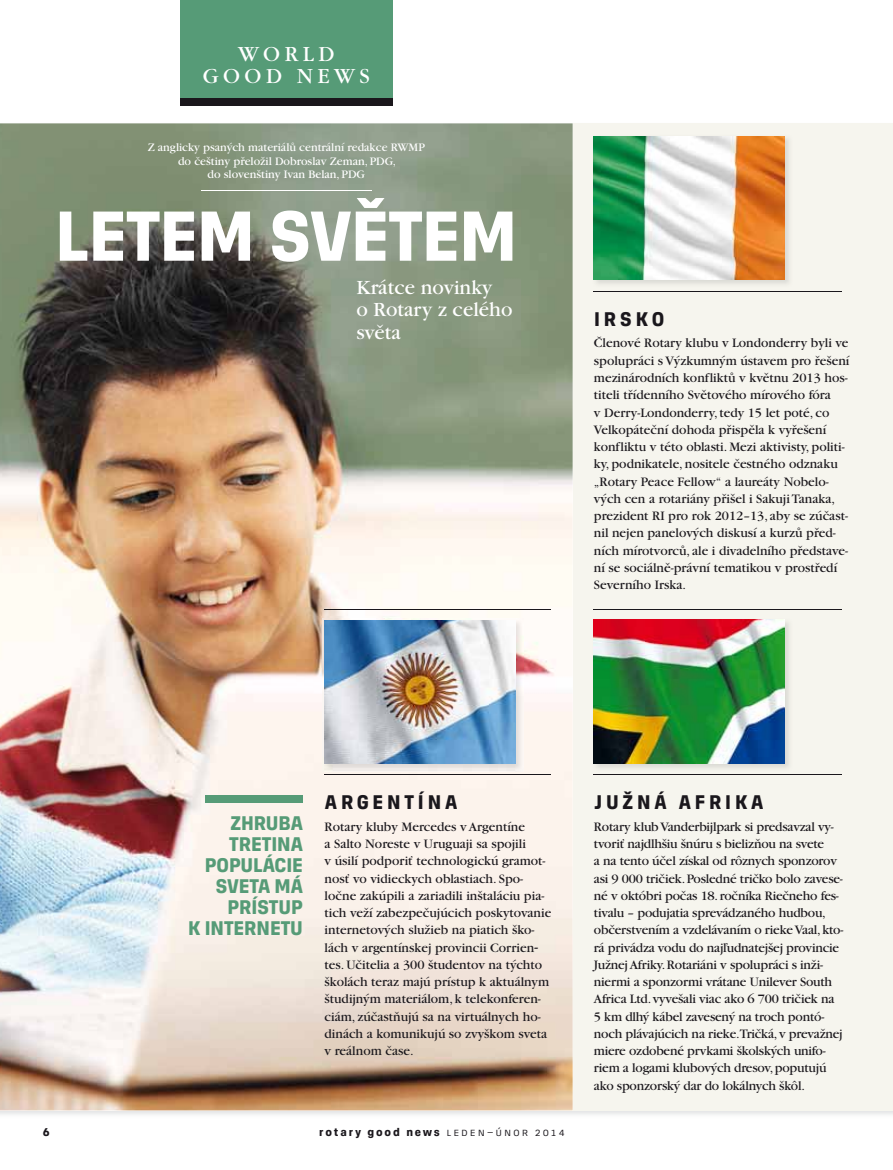
<style>
.page{position:relative;width:893px;height:1170px;background:#fff}
.page>*{position:absolute;margin:0;border:0;box-sizing:border-box;transform-origin:0 0}
.t1{font:700 75px "Unio";letter-spacing:-.045em;color:#fff}
.t2{font:22.5px/22.5px "ITC Garamond CE";letter-spacing:.2em;color:#fff;text-align:center}
.t3{font:700 21px/21px "Unio";letter-spacing:-.035em;color:#569b77;text-align:right}
.t4{font:21px/22.5px "ITC Garamond CE";color:#fff}
.t5{font:700 21px "Unio";letter-spacing:.15em;color:#1a171c}
.t6{font:13.5px/17.2px "ITC Garamond CE";color:#1a171c}
.t7{font:12px/13.5px "ITC Garamond CE";color:#fff;text-align:center}
.t8{font:700 12px "Unio";letter-spacing:.15em;color:#1a171c}
.s1{font-weight:400}
</style>
<div class="page">
<div style="left:0;top:123px;width:893px;height:987px;background:#f6f5ee"></div>
<img style="left:0;top:123px;width:573px;height:987px">
<div style="left:180px;top:0;width:213px;height:106px;background:#569b77"></div>
<div style="left:180px;top:98px;width:213px;height:8px;background:#1a171c"></div>
<div style="left:206px;top:795px;width:97px;height:8px;background:#569b77"></div>
<img style="left:593px;top:136px;width:196px;height:148px">
<img style="left:594px;top:136px;width:191px;height:144px">
<img style="left:593px;top:619px;width:196px;height:149px">
<img style="left:594px;top:620px;width:191px;height:143px">
<hr style="left:594px;top:291px;width:248px;height:1px;background:#1a171c">
<hr style="left:594px;top:774px;width:248px;height:1px;background:#1a171c">
<hr style="left:594px;top:609px;width:248px;height:1px;background:#1a171c">
<hr style="left:201px;top:190px;width:170px;height:1px;background:#fff">
<img style="left:323px;top:618px;width:200px;height:153px">
<img style="left:325px;top:620px;width:190px;height:143px">
<hr style="left:325px;top:774px;width:226px;height:1px;background:#1a171c">
<hr style="left:325px;top:609px;width:226px;height:1px;background:#1a171c">
<h2 class="t2" style="left:203px;top:43px;width:169px">WORLD<br>GOOD NEWS</h2>
<p class="t7" style="left:148px;top:141px;width:279px">Z anglicky psaných materiálů centrální redakce RWMP do češtiny přeložil Dobroslav Zeman, PDG,<br>do slovenštiny Ivan Belan, PDG</p>
<h1 class="t1" style="left:54px;top:194px;width:466px">LETEM SVĚTEM</h1>
<h3 class="t4" style="left:356px;top:276px;width:158px">Krátce novinky<br>o Rotary z celého světa</h3>
<h3 class="t5" style="left:594px;top:307px;width:72px">IRSKO</h3>
<p class="t6" style="left:594px;top:335px;width:257px">Členové Rotary klubu v Londonderry byli ve spolupráci s Výzkumným ústavem pro řešení mezinárodních konfliktů v květnu 2013 hos&shy;titeli třídenního Světového mírového fóra<br>v Derry-Londonderry, tedy 15 let poté, co Velkopáteční dohoda přispěla k vyřešení konfliktu v této oblasti. Mezi aktivisty, politi&shy;ky, podnikatele, nositele čestného odznaku „Rotary Peace Fellow“ a laureáty Nobelo&shy;vých cen a rotariány přišel i Sakuji Tanaka, prezident RI pro rok 2012–13, aby se zúčast&shy;nil nejen panelových diskusí a kurzů před&shy;ních mírotvorců, ale i divadelního představe&shy;ní se sociálně-právní tematikou v prostředí Severního Irska.</p>
<h3 class="t3" style="left:188px;top:811px;width:117px">ZHRUBA<br>TRETINA<br>POPULÁCIE<br>SVETA MÁ<br>PRÍSTUP<br>K INTERNETU</h3>
<h3 class="t5" style="left:325px;top:790px;width:135px">ARGENTÍNA</h3>
<p class="t6" style="left:325px;top:818px;width:228px">Rotary kluby Mercedes v Argentíne<br>a Salto Noreste v Uruguaji sa spojili<br>v úsilí podporiť technologickú gramot&shy;nosť vo vidieckych oblastiach. Spo&shy;ločne zakúpili a zariadili inštaláciu pia&shy;tich veží zabezpečujúcich poskytovanie internetových služieb na piatich ško&shy;lách v argentínskej provincii Corrien&shy;tes. Učitelia a 300 študentov na týchto školách teraz majú prístup k aktuálnym študijným materiálom, k telekonferen&shy;ciám, zúčastňujú sa na virtuálnych ho&shy;dinách a komunikujú so zvyškom sveta v reálnom čase.</p>
<p class="t8" style="left:43px;top:1125px;width:9px">6</p>
<p class="t8" style="left:319px;top:1125px;width:247px">rotary good news <span class="s1">LEDEN–ÚNOR 2014</span></p>
<h3 class="t5" style="left:594px;top:790px;width:171px">JUŽNÁ AFRIKA</h3>
<p class="t6" style="left:594px;top:818px;width:251px">Rotary klub Vanderbijlpark si predsavzal vy&shy;tvoriť najdlhšiu šnúru s bielizňou na svete<br>a na tento účel získal od rôznych sponzorov asi 9 000 tričiek. Posledné tričko bolo zavese&shy;né v októbri počas 18. ročníka Riečneho fes&shy;tivalu – podujatia sprevádzaného hudbou, občerstvením a vzdelávaním o rieke Vaal, kto&shy;rá privádza vodu do najľudnatejšej provincie Južnej Afriky. Rotariáni v spolupráci s inži&shy;niermi a sponzormi vrátane Unilever South Africa Ltd. vyvešali viac ako 6 700 tričiek na 5 km dlhý kábel zavesený na troch pontó&shy;noch plávajúcich na rieke.Tričká, v prevažnej miere ozdobené prvkami školských unifo&shy;riem a logami klubových dresov, poputujú ako sponzorský dar do lokálnych škôl.</p>
</div>
